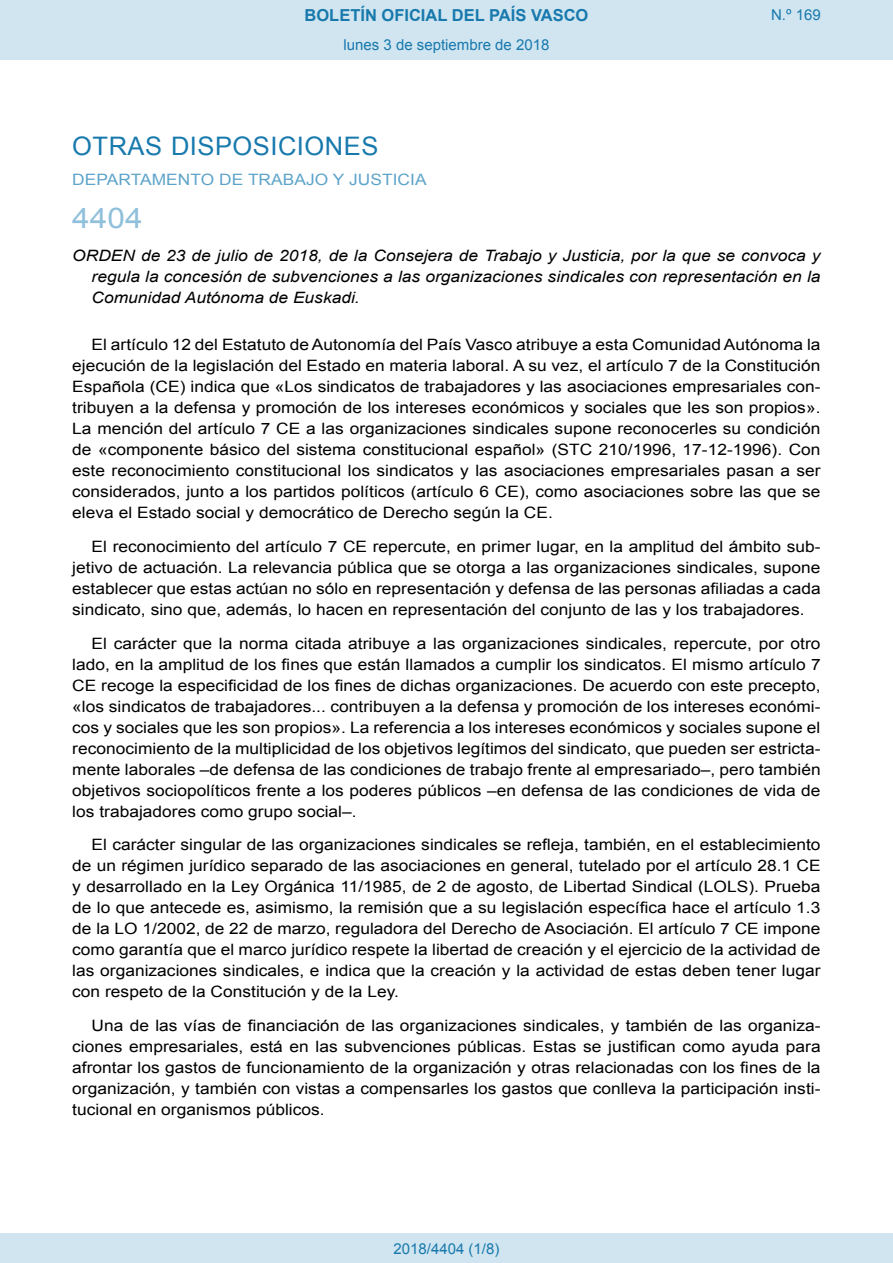
<style>
.page{position:relative;width:893px;height:1263px;background:#fff}
.page>*{position:absolute;margin:0;border:0;box-sizing:border-box;transform-origin:0 0}
.BOPVOrden{font:28.5px "Arial";color:#90c0db;scale:1.11 1}
.BOPVSeccion{font:25.5px "Arial";letter-spacing:.02em;color:#1879ad}
.t1{font:700 16.5px "Arial";color:#1879ad}
.BOPVDetalle{font:15.6px/21px "Arial";color:#000;text-align:justify;scale:1.11 1}
.BOPVTitulo{font:italic 15.6px/21px "Arial";color:#000;text-align:justify;scale:1.11 1}
.BOPVOrganismo{font:15.6px "Arial";letter-spacing:.005em;color:#5ea4ca;scale:1.11 1}
.Paginacion_Centro{font:15px "Arial";color:#1879ad}
</style>
<div class="page">
<div style="left:0;top:0;width:893px;height:60px;background:#d0e5f0"></div>
<div style="left:0;top:1233px;width:893px;height:30px;background:#d0e5f0"></div>
<p class="t1" style="left:305px;top:4px;width:285px">BOLETÍN OFICIAL DEL PAÍS VASCO</p>
<p class="Paginacion_Centro" style="left:343px;top:35px;width:207px">lunes 3 de septiembre de 2018</p>
<p class="Paginacion_Centro" style="left:771px;top:5px;width:51px">N.º 169</p>
<p class="BOPVSeccion" style="left:72px;top:129px;width:308px">OTRAS DISPOSICIONES</p>
<p class="BOPVOrganismo" style="left:72px;top:169px;width:321px">DEPARTAMENTO DE TRABAJO Y JUSTICIA</p>
<p class="BOPVOrden" style="left:72px;top:199px;width:65px">4404</p>
<p class="BOPVTitulo" style="left:92px;top:246px;width:658px;text-indent:-19px">ORDEN de 23 de julio de 2018, de la Consejera de Trabajo y Justicia, por la que se convoca y regula la concesión de subvenciones a las organizaciones sindicales con representación en la Comunidad Autónoma de Euskadi.</p>
<p class="BOPVDetalle" style="left:72px;top:334px;width:676px;text-indent:19px">El artículo 12 del Estatuto de Autonomía del País Vasco atribuye a esta Comunidad Autónoma la ejecución de la legislación del Estado en materia laboral. A su vez, el artículo 7 de la Constitución Española (CE) indica que «Los sindicatos de trabajadores y las asociaciones empresariales con&shy;tribuyen a la defensa y promoción de los intereses económicos y sociales que les son propios».<br>La mención del artículo 7 CE a las organizaciones sindicales supone reconocerles su condición de «componente básico del sistema constitucional español» (STC 210/1996, 17-12-1996). Con este reconocimiento constitucional los sindicatos y las asociaciones empresariales pasan a ser considerados, junto a los partidos políticos (artículo 6 CE), como asociaciones sobre las que se eleva el Estado social y democrático de Derecho según la CE.</p>
<p class="BOPVDetalle" style="left:72px;top:536px;width:676px;text-indent:19px">El reconocimiento del artículo 7 CE repercute, en primer lugar, en la amplitud del ámbito sub&shy;jetivo de actuación. La relevancia pública que se otorga a las organizaciones sindicales, supone establecer que estas actúan no sólo en representación y defensa de las personas afiliadas a cada sindicato, sino que, además, lo hacen en representación del conjunto de las y los trabajadores.</p>
<p class="BOPVDetalle" style="left:72px;top:633px;width:676px;text-indent:19px">El carácter que la norma citada atribuye a las organizaciones sindicales, repercute, por otro lado, en la amplitud de los fines que están llamados a cumplir los sindicatos. El mismo artículo 7<br>CE recoge la especificidad de los fines de dichas organizaciones. De acuerdo con este precepto, «los sindicatos de trabajadores... contribuyen a la defensa y promoción de los intereses económi&shy;cos y sociales que les son propios». La referencia a los intereses económicos y sociales supone el reconocimiento de la multiplicidad de los objetivos legítimos del sindicato, que pueden ser estricta&shy;mente laborales –de defensa de las condiciones de trabajo frente al empresariado–, pero también objetivos sociopolíticos frente a los poderes públicos –en defensa de las condiciones de vida de los trabajadores como grupo social–.</p>
<p class="BOPVDetalle" style="left:72px;top:834px;width:676px;text-indent:19px">El carácter singular de las organizaciones sindicales se refleja, también, en el establecimiento de un régimen jurídico separado de las asociaciones en general, tutelado por el artículo 28.1 CE y desarrollado en la Ley Orgánica 11/1985, de 2 de agosto, de Libertad Sindical (LOLS). Prueba de lo que antecede es, asimismo, la remisión que a su legislación específica hace el artículo 1.3 de la LO 1/2002, de 22 de marzo, reguladora del Derecho de Asociación. El artículo 7 CE impone como garantía que el marco jurídico respete la libertad de creación y el ejercicio de la actividad de las organizaciones sindicales, e indica que la creación y la actividad de estas deben tener lugar con respeto de la Constitución y de la Ley.</p>
<p class="BOPVDetalle" style="left:72px;top:1015px;width:676px;text-indent:19px">Una de las vías de financiación de las organizaciones sindicales, y también de las organiza&shy;ciones empresariales, está en las subvenciones públicas. Estas se justifican como ayuda para afrontar los gastos de funcionamiento de la organización y otras relacionadas con los fines de la organización, y también con vistas a compensarles los gastos que conlleva la participación insti&shy;tucional en organismos públicos.</p>
<p class="Paginacion_Centro" style="left:393px;top:1238px;width:107px">2018/4404 (1/8)</p>
</div>
